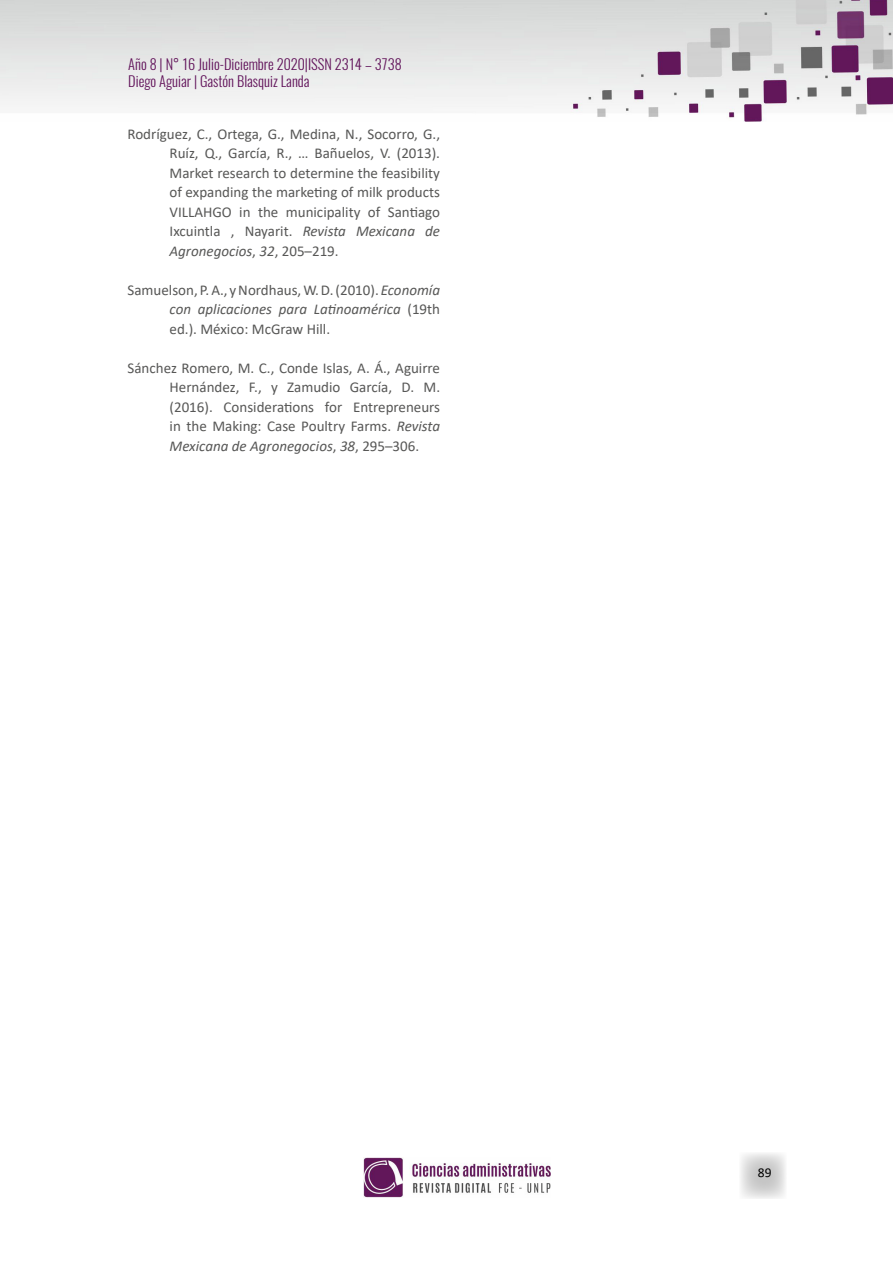
<style>
.page{position:relative;width:893px;height:1263px;background:#fff}
.page>*{position:absolute;margin:0;border:0;box-sizing:border-box;transform-origin:0 0}
.t1{font:15px/19.5px "Calibri";color:#575756;text-align:justify}
.t2{font:300 14.4px/17.2px "Oswald";color:#61135a}
.t3{font:13.5px "Calibri";color:#000}
.s1{font-style:italic}
</style>
<div class="page">
<svg style="left:740px;top:1153px;width:46px;height:46px"></svg>
<img style="left:0;top:0;width:893px;height:121px">
<img style="left:363px;top:1157px;width:188px;height:41px">
<p class="t2" style="left:128px;top:53px;width:275px">Año 8 | N° 16 Julio-Diciembre 2020|ISSN 2314 – 3738<br>Diego Aguiar | Gastón Blasquiz Landa</p>
<p class="t1" style="left:170px;top:124px;width:272px;text-indent:-42px">Rodríguez, C., Ortega, G., Medina, N., Socorro, G., Ruíz, Q., García, R., … Bañuelos, V. (2013).<br>Market research to determine the feasibility of expanding the marketing of milk products VILLAHGO in the municipality of Santiago Ixcuintla , Nayarit. <span class="s1">Revista Mexicana de Agronegocios</span>, <span class="s1">32</span>, 205–219.</p>
<p class="t1" style="left:170px;top:280px;width:272px;text-indent:-42px">Samuelson, P. A., y Nordhaus, W. D. (2010). <span class="s1">Economía con aplicaciones para Latinoamérica</span> (19th ed.). México: McGraw Hill.</p>
<p class="t1" style="left:170px;top:358px;width:272px;text-indent:-42px">Sánchez Romero, M. C., Conde Islas, A. Á., Aguirre Hernández, F., y Zamudio García, D. M. (2016). Considerations for Entrepreneurs in the Making: Case Poultry Farms. <span class="s1">Revista Mexicana de Agronegocios</span>, <span class="s1">38</span>, 295–306.</p>
<p class="t3" style="left:758px;top:1163px;width:15px">89</p>
</div>
